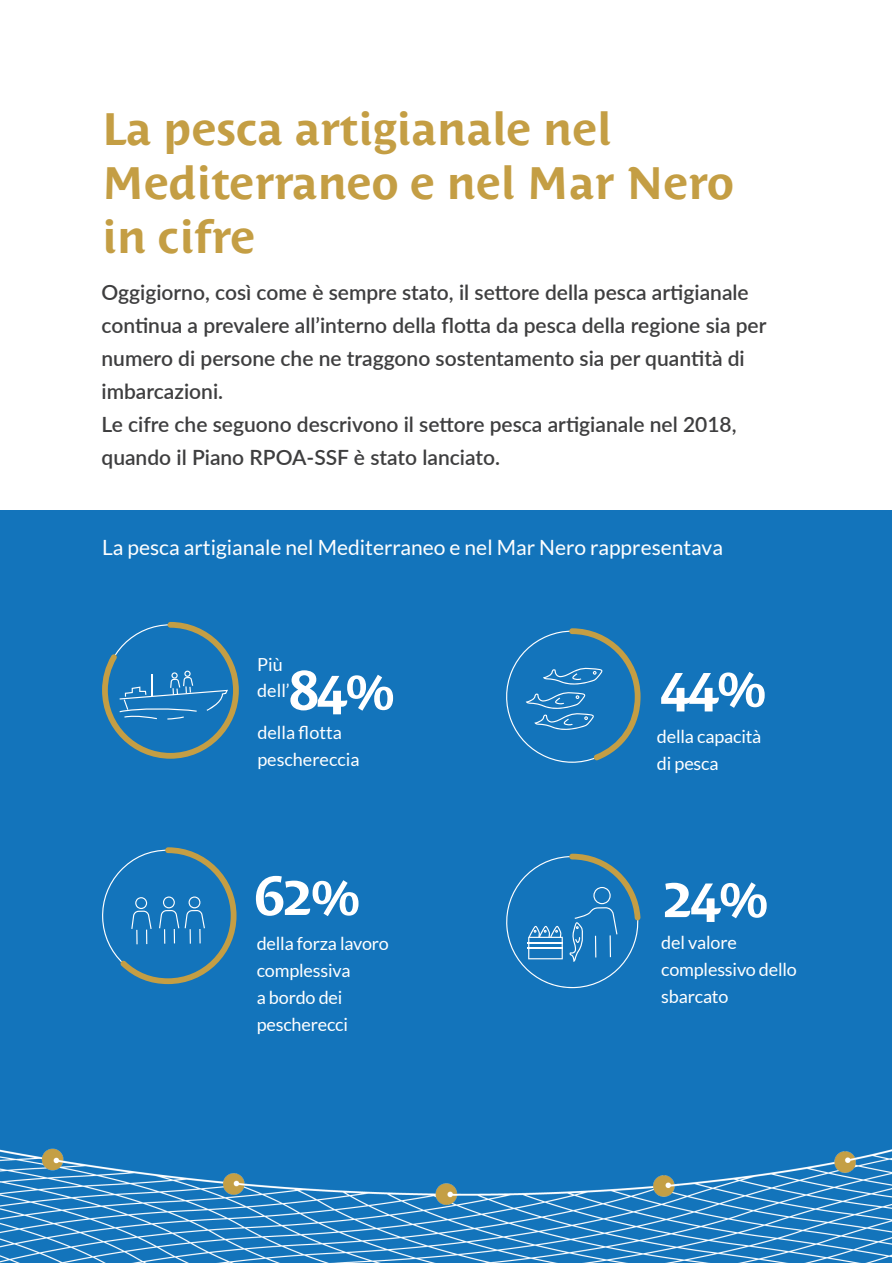
<style>
.page{position:relative;width:893px;height:1263px;background:#fff}
.page>*{position:absolute;margin:0;border:0;box-sizing:border-box;transform-origin:0 0}
.t1{font:700 54px "Costa Std";color:#fff}
.t2{font:700 45px/54px "Costa Std";color:#c49e44}
.t3{font:600 21px/33px "Lato";color:#3e3e3f}
.t4{font:21px "Lato";color:#fff}
.t5{font:18px/27px "Lato";letter-spacing:-.01em;color:#fff}
</style>
<div class="page">
<div style="left:0;top:510px;width:892px;height:753px;background:#1374bb"></div>
<svg style="left:102px;top:622px;width:137px;height:137px"></svg>
<svg style="left:506px;top:628px;width:134px;height:135px"></svg>
<svg style="left:102px;top:847px;width:135px;height:137px"></svg>
<svg style="left:506px;top:854px;width:135px;height:134px"></svg>
<hr style="left:528px;top:943px;width:35px;height:1px;background:#fff">
<hr style="left:528px;top:947px;width:35px;height:1px;background:#fff">
<img style="left:0;top:1148px;width:892px;height:115px">
<h2 class="t2" style="left:102px;top:103px;width:633px">La pesca artigianale nel<br>Mediterraneo e nel Mar Nero in cifre</h2>
<p class="t3" style="left:101px;top:276px;width:667px">Oggigiorno, così come è sempre stato, il settore della pesca artigianale continua a prevalere all’interno della flotta da pesca della regione sia per numero di persone che ne traggono sostentamento sia per quantità di imbarcazioni.<br>Le cifre che seguono descrivono il settore pesca artigianale nel 2018, quando il Piano RPOA-SSF è stato lanciato.</p>
<p class="t4" style="left:102px;top:534px;width:622px">La pesca artigianale nel Mediterraneo e nel Mar Nero rappresentava</p>
<p class="t5" style="left:257px;top:650px;width:27px">Più</p>
<h1 class="t1" style="left:290px;top:659px;width:106px">84%</h1>
<p class="t5" style="left:257px;top:677px;width:34px">dell’</p>
<h1 class="t1" style="left:661px;top:656px;width:106px">44%</h1>
<p class="t5" style="left:257px;top:718px;width:104px">della flotta peschereccia</p>
<p class="t5" style="left:657px;top:722px;width:106px">della capacità di pesca</p>
<h1 class="t1" style="left:255px;top:864px;width:106px">62%</h1>
<p class="t5" style="left:257px;top:929px;width:134px">della forza lavoro complessiva<br>a bordo dei pescherecci</p>
<h1 class="t1" style="left:663px;top:867px;width:106px">24%</h1>
<p class="t5" style="left:661px;top:928px;width:137px">del valore complessivo dello sbarcato</p>
</div>
